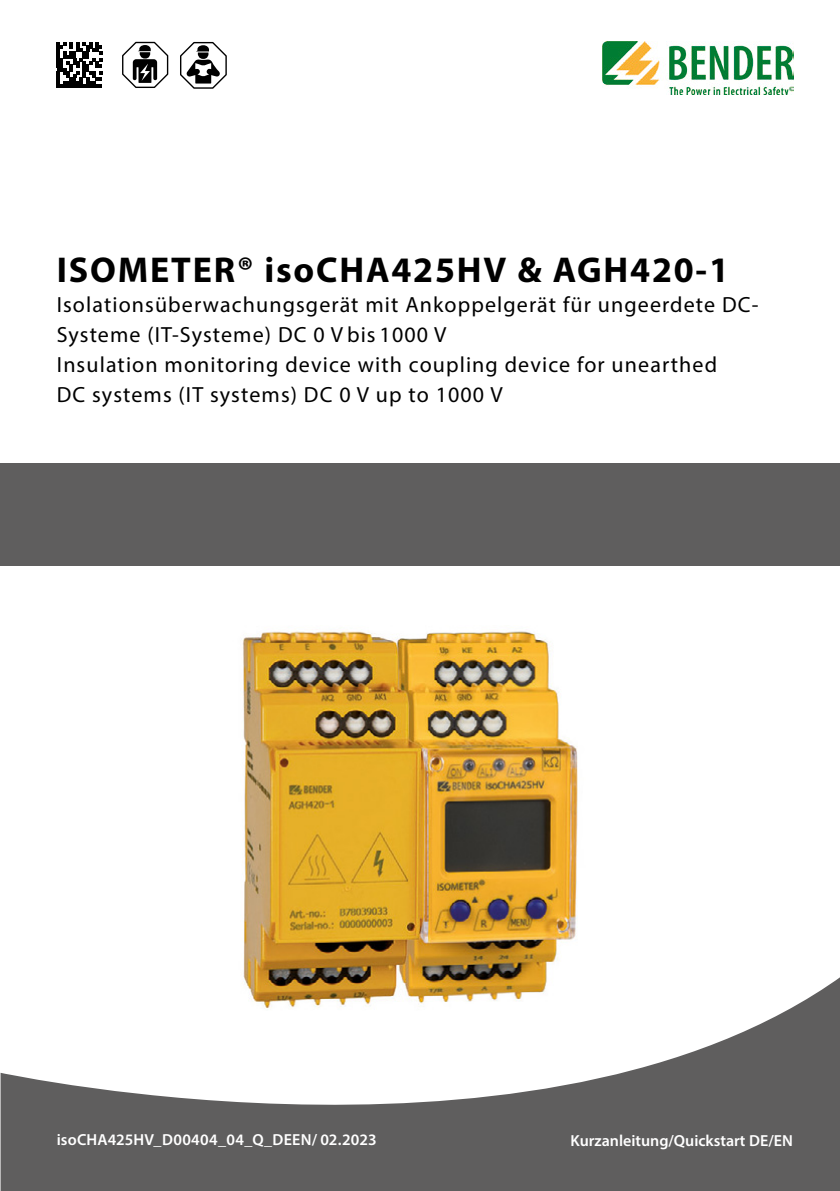
<style>
.page{position:relative;width:840px;height:1191px;background:#fff}
.page>*{position:absolute;margin:0;border:0;box-sizing:border-box;transform-origin:0 0}
.Titel{font:700 36px "Myriad Pro";letter-spacing:.05em;color:#000}
.Titel_Subline{font:22px/30px "Myriad Pro";letter-spacing:.05em;color:#000}
.Doku-Versionsnummer{font:600 16px "Myriad Pro";letter-spacing:.01em;color:#fff}
.Fußzeile_rechts{font:600 16px "Myriad Pro";color:#fff}
</style>
<div class="page">
<svg style="left:1px;top:978px;width:838px;height:213px;fill:#5f5e5e"></svg>
<div style="left:1px;top:463px;width:838px;height:102px;background:#5f5e5e"></div>
<img style="left:602px;top:42px;width:191px;height:53px">
<svg style="left:180px;top:42px;width:47px;height:47px"></svg>
<svg style="left:122px;top:42px;width:46px;height:46px"></svg>
<hr style="left:57px;top:84px;width:45px;height:3px;background:#000">
<svg style="left:57px;top:42px;width:45px;height:42px"></svg>
<img style="left:232px;top:631px;width:354px;height:380px">
<p class="Titel" style="left:57px;top:247px;width:673px">ISOMETER® isoCHA425HV &amp; AGH420-1</p>
<p class="Titel_Subline" style="left:57px;top:289px;width:702px">Isolationsüberwachungsgerät mit Ankoppelgerät für ungeerdete DC-<br>Systeme (IT-Systeme) DC 0 V bis 1000 V</p>
<p class="Titel_Subline" style="left:57px;top:349px;width:661px">Insulation monitoring device with coupling device for unearthed<br>DC systems (IT systems) DC 0 V up to 1000 V</p>
<p class="Doku-Versionsnummer" style="left:57px;top:1129px;width:321px">isoCHA425HV_D00404_04_Q_DEEN/ 02.2023</p>
<p class="Fußzeile_rechts" style="left:570px;top:1130px;width:224px">Kurzanleitung/Quickstart DE/EN</p>
</div>
